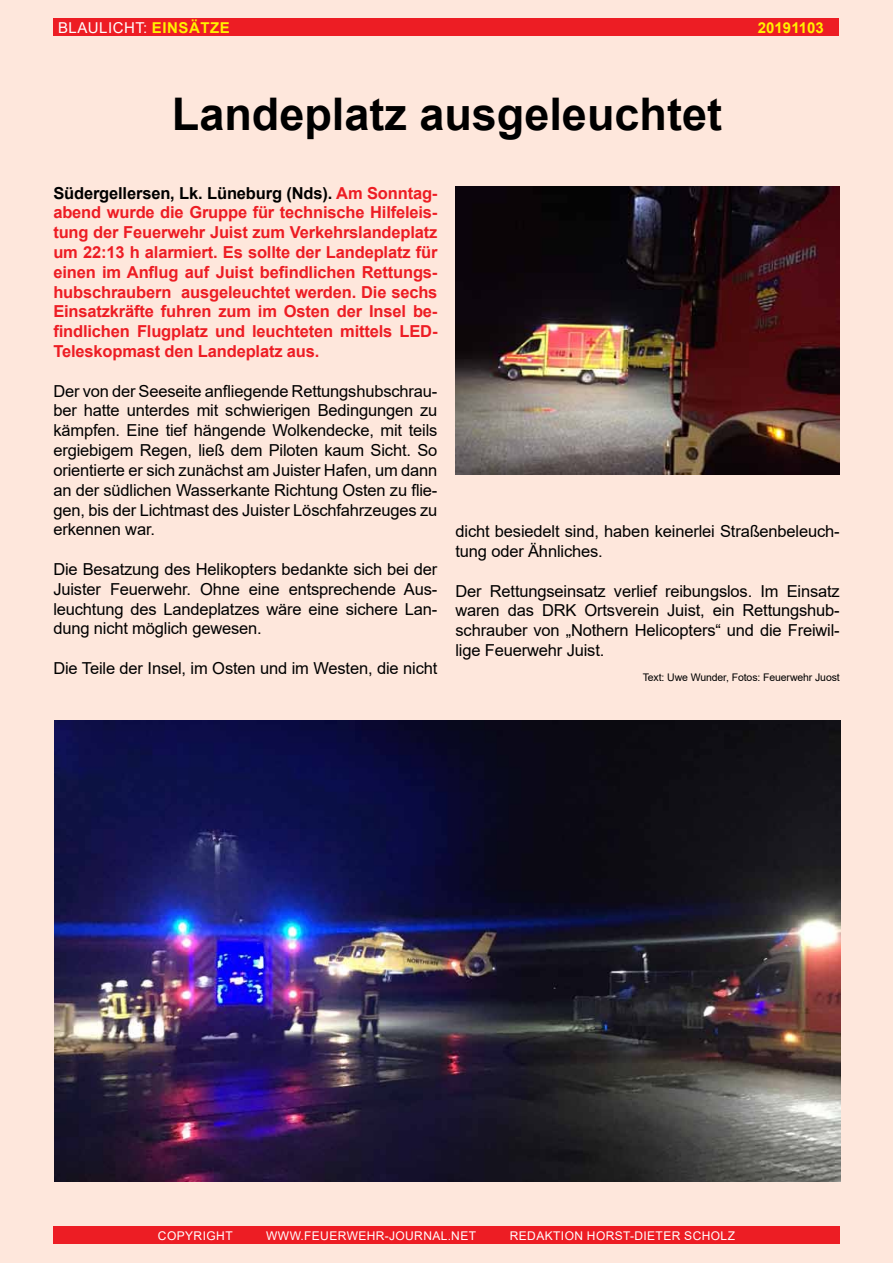
<style>
.page{position:relative;width:893px;height:1263px;background:#fee7dc}
.page>*{position:absolute;margin:0;border:0;box-sizing:border-box;transform-origin:0 0}
.t1{font:700 45px "Arial";color:#000}
.t2{font:16.5px/19.8px "Arial";letter-spacing:-.01em;color:#000;text-align:justify}
.t3{font:700 16.5px/19.8px "Arial";letter-spacing:-.01em;color:#ed1d24;text-align:justify}
.t4{font:15px "Arial";letter-spacing:.035em;color:#fff}
.t5{font:700 15px "Arial";color:#fff200}
.t6{font:12px "Arial";letter-spacing:.035em;color:#fff}
.t7{font:10.5px "Arial";letter-spacing:-.01em;color:#000}
.s1{font-weight:700;color:#fff200}
.s2{color:#000}
</style>
<div class="page">
<div style="left:53px;top:1226px;width:787px;height:18px;background:#ed1d24"></div>
<div style="left:54px;top:18px;width:785px;height:18px;background:#ed1d24"></div>
<img style="left:455px;top:187px;width:385px;height:288px">
<img style="left:54px;top:721px;width:786px;height:460px">
<p class="t4" style="left:58px;top:17px;width:171px">Blaulicht: <span class="s1">Einsätze</span></p>
<p class="t5" style="left:758px;top:17px;width:67px">20191103</p>
<h1 class="t1" style="left:172px;top:83px;width:552px">Landeplatz ausgeleuchtet</h1>
<p class="t3" style="left:53px;top:183px;width:386px"><span class="s2">Südergellersen, Lk. Lüneburg (Nds).</span> Am Sonntag&shy;abend wurde die Gruppe für technische Hilfeleis&shy;tung der Feuerwehr Juist zum Verkehrslandeplatz um 22:13 h alarmiert. Es sollte der Landeplatz für einen im Anflug auf Juist befindlichen Rettungs&shy;hubschraubern ausgeleuchtet werden. Die sechs Einsatzkräfte fuhren zum im Osten der Insel be&shy;findlichen Flugplatz und leuchteten mittels LED-Teleskopmast den Landeplatz aus.</p>
<p class="t2" style="left:53px;top:381px;width:386px">Der von der Seeseite anfliegende Rettungshubschrau&shy;ber hatte unterdes mit schwierigen Bedingungen zu kämpfen. Eine tief hängende Wolkendecke, mit teils ergiebigem Regen, ließ dem Piloten kaum Sicht. So orientierte er sich zunächst am Juister Hafen, um dann an der südlichen Wasserkante Richtung Osten zu flie&shy;gen, bis der Lichtmast des Juister Löschfahrzeuges zu erkennen war.</p>
<p class="t2" style="left:53px;top:559px;width:386px">Die Besatzung des Helikopters bedankte sich bei der Juister Feuerwehr. Ohne eine entsprechende Aus&shy;leuchtung des Landeplatzes wäre eine sichere Lan&shy;dung nicht möglich gewesen.</p>
<p class="t2" style="left:53px;top:658px;width:386px">Die Teile der Insel, im Osten und im Westen, die nicht</p>
<p class="t2" style="left:455px;top:521px;width:386px">dicht besiedelt sind, haben keinerlei Straßenbeleuch&shy;tung oder Ähnliches.</p>
<p class="t2" style="left:455px;top:581px;width:386px">Der Rettungseinsatz verlief reibungslos. Im Einsatz waren das DRK Ortsverein Juist, ein Rettungshub&shy;schrauber von „Nothern Helicopters“ und die Freiwil&shy;lige Feuerwehr Juist.</p>
<p class="t7" style="left:643px;top:670px;width:199px">Text: Uwe Wunder, Fotos: Feuerwehr Juost</p>
<p class="t6" style="left:158px;top:1227px;width:76px">Copyright</p>
<p class="t6" style="left:266px;top:1227px;width:211px">www.feuerwehr-journal.net</p>
<p class="t6" style="left:510px;top:1227px;width:227px">Redaktion Horst-Dieter Scholz</p>
</div>
